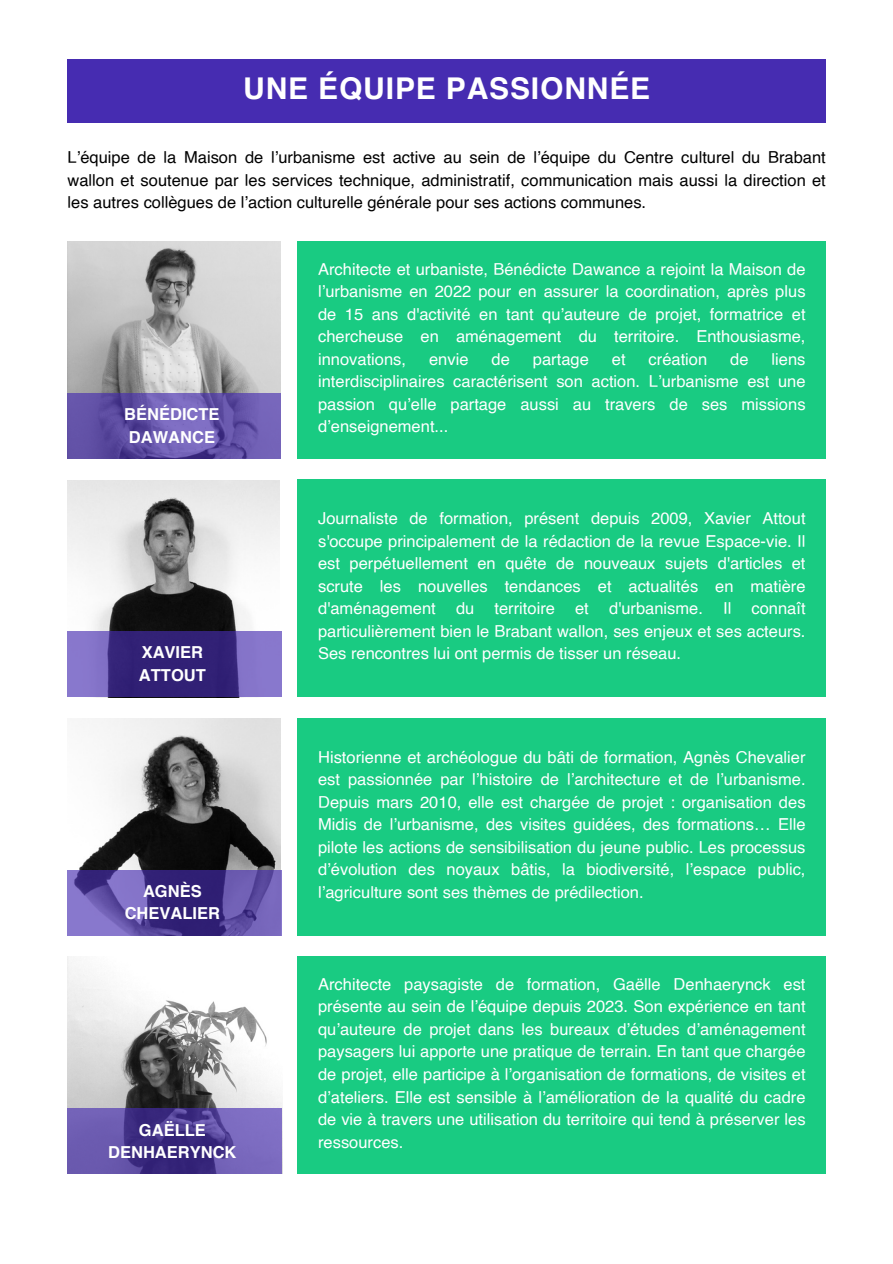
<style>
.page{position:relative;width:893px;height:1264px;background:#fff}
.page>*{position:absolute;margin:0;border:0;box-sizing:border-box;transform-origin:0 0}
.t1{font:700 30px "Helvetica";letter-spacing:.03em;color:#fff}
.t2{font:16.5px/22.5px "Helvetica";color:#fff;text-align:justify}
.t3{font:16.5px/22.5px "Helvetica";color:#000;text-align:justify}
.t4{font:700 16.5px/22.5px "Helvetica";color:#fff}
</style>
<div class="page">
<img style="left:68px;top:242px;width:212px;height:151px">
<div style="left:298px;top:242px;width:527px;height:217px;background:#19cb82"></div>
<svg style="left:68px;top:393px;width:213px;height:66px;background:#6656ab"></svg>
<img style="left:68px;top:480px;width:211px;height:151px">
<img style="left:79px;top:718px;width:201px;height:152px">
<img style="left:68px;top:956px;width:214px;height:217px">
<div style="left:68px;top:59px;width:757px;height:64px;background:#462cb1"></div>
<svg style="left:68px;top:631px;width:213px;height:66px;background:#534297"></svg>
<svg style="left:68px;top:870px;width:213px;height:65px;background:#59489d"></svg>
<svg style="left:68px;top:1108px;width:213px;height:66px;background:#5b4a9f"></svg>
<div style="left:298px;top:480px;width:527px;height:217px;background:#19cb82"></div>
<div style="left:298px;top:718px;width:527px;height:217px;background:#19cb82"></div>
<div style="left:298px;top:956px;width:527px;height:217px;background:#19cb82"></div>
<p class="t1" style="left:243px;top:76px;width:408px">UNE ÉQUIPE PASSIONNÉE</p>
<p class="t3" style="left:68px;top:148px;width:759px">L’équipe de la Maison de l’urbanisme est active au sein de l’équipe du Centre culturel du Brabant wallon et soutenue par les services technique, administratif, communication mais aussi la direction et les autres collègues de l’action culturelle générale pour ses actions communes.</p>
<h1 class="t4" style="left:124px;top:404px;width:97px">BÉNÉDICTE<br>DAWANCE</h1>
<p class="t4" style="left:139px;top:642px;width:68px">XAVIER<br>ATTOUT</p>
<h2 class="t4" style="left:125px;top:881px;width:97px;text-align:center">AGNÈS<br>CHEVALIER</h2>
<p class="t4" style="left:108px;top:1119px;width:130px;text-align:center">GAËLLE<br>DENHAERYNCK</p>
<h2 class="t2" style="left:318px;top:259px;width:489px">Architecte et urbaniste, Bénédicte Dawance a rejoint la Maison de l’urbanisme en 2022 pour en assurer la coordination, après plus de 15 ans d'activité en tant qu’auteure de projet, formatrice et chercheuse en aménagement du territoire. Enthousiasme, innovations,</h2>
<h2 class="t2" style="left:429px;top:349px;width:41px">envie</h2>
<h2 class="t2" style="left:491px;top:349px;width:20px">de</h2>
<h2 class="t2" style="left:533px;top:349px;width:57px">partage</h2>
<h2 class="t2" style="left:611px;top:349px;width:15px">et</h2>
<h2 class="t2" style="left:648px;top:349px;width:60px">création</h2>
<h2 class="t2" style="left:730px;top:349px;width:20px">de</h2>
<h2 class="t2" style="left:318px;top:349px;width:489px;text-indent:453px">liens interdisciplinaires caractérisent son action. L’urbanisme est une passion qu’elle partage aussi au travers de ses missions d’enseignement...</h2>
<h2 class="t2" style="left:318px;top:508px;width:489px">Journaliste de formation, présent depuis 2009, Xavier Attout s'occupe principalement de la rédaction de la revue Espace-vie. Il est perpétuellement en quête de nouveaux sujets d'articles et scrute les nouvelles tendances et actualités en matière d'aménagement du territoire et d'urbanisme. Il connaît particulièrement bien le Brabant wallon, ses enjeux et ses acteurs.<br>Ses rencontres lui ont permis de tisser un réseau.</h2>
<p class="t2" style="left:318px;top:747px;width:489px">Historienne et archéologue du bâti de formation, Agnès Chevalier est passionnée par l’histoire de l’architecture et de l’urbanisme.<br>Depuis mars 2010, elle est chargée de projet : organisation des Midis de l’urbanisme, des visites guidées, des formations… Elle pilote les actions de sensibilisation du jeune public. Les processus d’évolution des noyaux bâtis, la biodiversité, l’espace public, l’agriculture sont ses thèmes de prédilection.</p>
<h2 class="t2" style="left:318px;top:974px;width:489px">Architecte paysagiste de formation, Gaëlle Denhaerynck est présente au sein de l’équipe depuis 2023. Son expérience en tant qu’auteure de projet dans les bureaux d’études d’aménagement paysagers lui apporte une pratique de terrain. En tant que chargée de projet, elle participe à l’organisation de formations, de visites et d’ateliers. Elle est sensible à l’amélioration de la qualité du cadre de vie à travers une utilisation du territoire qui tend à préserver les ressources.</h2>
</div>
